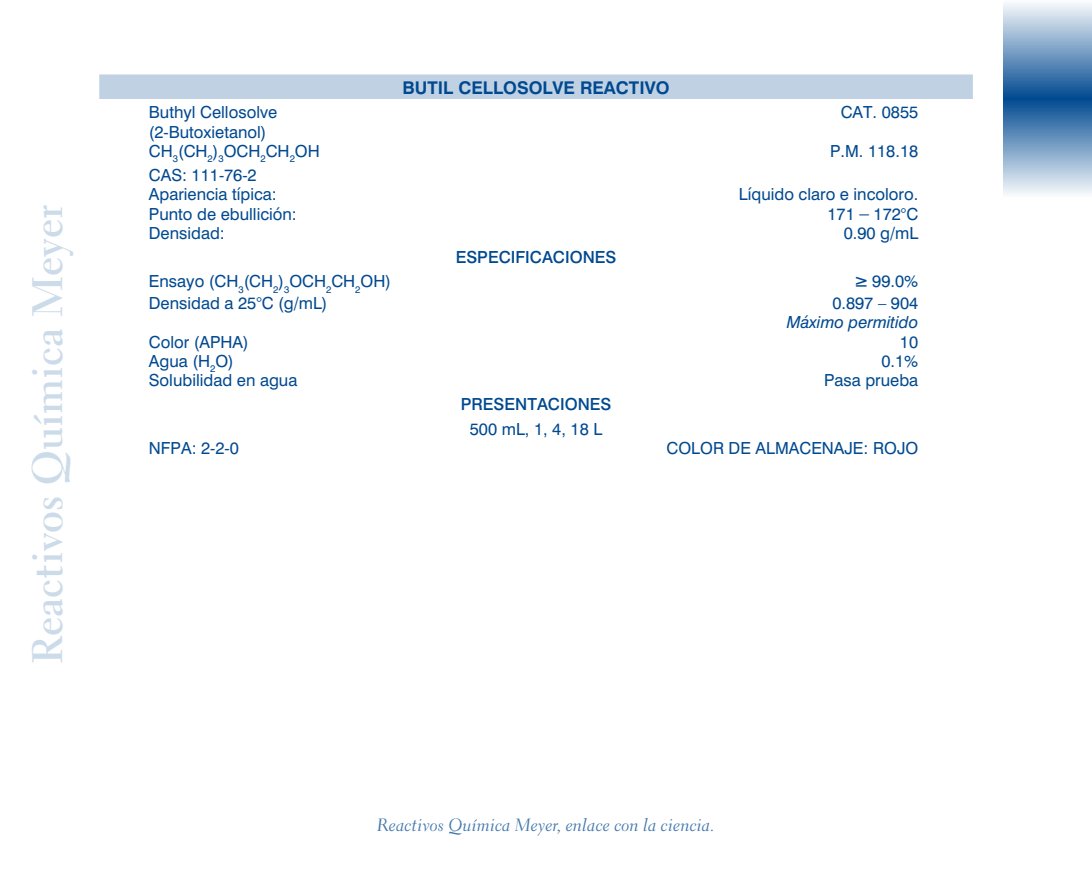
<style>
.page{position:relative;width:1092px;height:869px;background:#fff}
.page>*{position:absolute;margin:0;border:0;box-sizing:border-box;transform-origin:0 0}
.t1{font:42px "Transitional 521 BT Bold A";color:#ccdbe9}
.t2{font:17.5px "Transitional 521 BT Cursive A";color:#4076ac}
.t3{font:700 17.5px "Swiss 721 BT";color:#004990}
.t4{font:16.62px/19.2px "Swiss 721 BT";color:#004990}
.t5{font:500 16.62px "Swiss 721 BT";color:#004990}
.t6{font:italic 16.62px "Swiss 721 BT";color:#004990}
.s1{font-size:19.25px}
</style>
<div class="page">
<svg style="left:1003px;top:3px;width:88px;height:191px;background:#7aa0c5"></svg>
<div style="left:99px;top:74px;width:873px;height:25px;background:#bfd1e3"></div>
<h1 class="t1" style="left:22px;top:664px;width:461px;rotate:-90deg">Reactivos Química Meyer</h1>
<p class="t3" style="left:402px;top:77px;width:268px">BUTIL CELLOSOLVE REACTIVO</p>
<p class="t4" style="left:149px;top:102px;width:130px">Buthyl Cellosolve</p>
<p class="t4" style="left:840px;top:102px;width:79px">CAT. 0855</p>
<p class="t4" style="left:149px;top:122px;width:172px">(2-Butoxietanol)<br>CH<sub>3</sub>(CH<sub>2</sub>)<sub>3</sub>OCH<sub>2</sub>CH<sub>2</sub>OH</p>
<p class="t4" style="left:830px;top:141px;width:90px">P.M. 118.18</p>
<p class="t4" style="left:149px;top:165px;width:129px">CAS: 111-76-2<br>Apariencia típica:</p>
<p class="t4" style="left:738px;top:184px;width:181px">Líquido claro e incoloro.</p>
<p class="t4" style="left:149px;top:204px;width:149px">Punto de ebullición:</p>
<p class="t4" style="left:827px;top:204px;width:92px">171 <span class="s1">–</span> 172°C</p>
<p class="t4" style="left:149px;top:223px;width:77px">Densidad:</p>
<p class="t4" style="left:843px;top:223px;width:76px">0.90 g/mL</p>
<p class="t5" style="left:455px;top:247px;width:162px">ESPECIFICACIONES</p>
<p class="t4" style="left:149px;top:271px;width:244px">Ensayo (CH<sub>3</sub>(CH<sub>2</sub>)<sub>3</sub>OCH<sub>2</sub>CH<sub>2</sub>OH)</p>
<p class="t4" style="left:855px;top:271px;width:65px">≥ 99.0%</p>
<p class="t4" style="left:149px;top:293px;width:180px">Densidad a 25°C (g/mL)</p>
<p class="t4" style="left:832px;top:293px;width:87px">0.897 – 904</p>
<p class="t6" style="left:786px;top:312px;width:133px">Máximo permitido</p>
<p class="t4" style="left:149px;top:332px;width:101px">Color (APHA)</p>
<p class="t4" style="left:899px;top:332px;width:20px">10</p>
<p class="t4" style="left:149px;top:351px;width:86px">Agua (H<sub>2</sub>O)</p>
<p class="t4" style="left:881px;top:351px;width:38px">0.1%</p>
<p class="t4" style="left:149px;top:370px;width:150px">Solubilidad en agua</p>
<p class="t4" style="left:824px;top:370px;width:96px">Pasa prueba</p>
<p class="t5" style="left:460px;top:394px;width:152px">PRESENTACIONES</p>
<p class="t4" style="left:470px;top:419px;width:134px">500 mL, 1, 4, 18 L</p>
<p class="t4" style="left:149px;top:438px;width:91px">NFPA: 2-2-0</p>
<p class="t4" style="left:666px;top:438px;width:253px">COLOR DE ALMACENAJE: ROJO</p>
<p class="t2" style="left:377px;top:814px;width:339px">Reactivos Química Meyer, enlace con la ciencia.</p>
</div>
